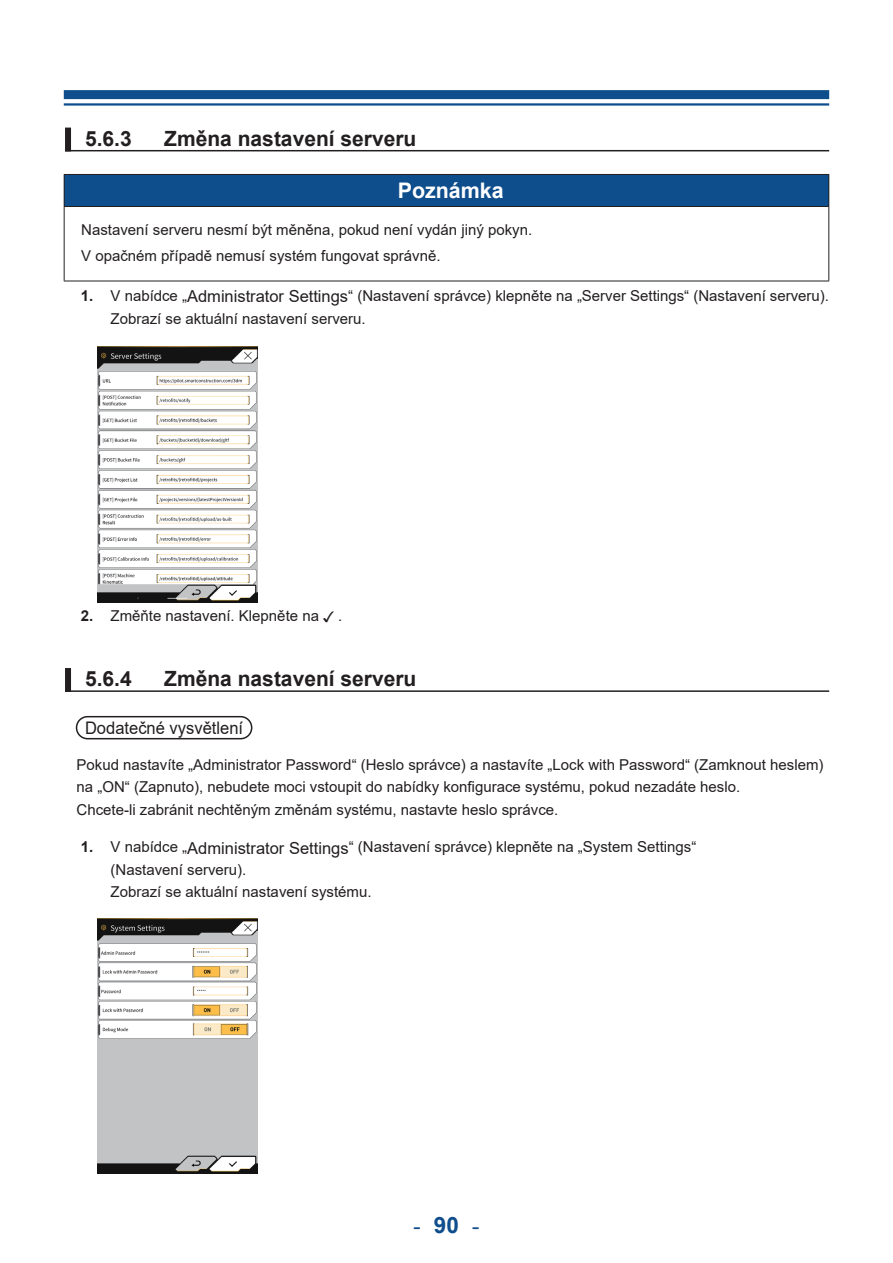
<style>
.page{position:relative;width:893px;height:1263px;background:#fff}
.page>*{position:absolute;margin:0;border:0;box-sizing:border-box;transform-origin:0 0}
.t1{font:22.5px "Arial Unicode MS";color:#0f4e8c}
.t2{font:700 21.45px "Arial";color:#fff}
.t3{font:700 21px "Arial";color:#231f20}
.t4{font:17.4px "Arial";color:#231f20;scale:.95 1}
.t5{font:15px/22.5px "Arial";color:#231f20}
.s1{font-weight:700}
.s2{font-size:16.5px}
.s3{font-family:"Arial Unicode MS"}
.s4{font-family:"Arial";font-weight:700}
</style>
<div class="page">
<div style="left:64px;top:90px;width:765px;height:9px;background:#0f4e8c"></div>
<hr style="left:64px;top:103px;width:765px;height:3px;background:#0f4e8c">
<div style="left:65px;top:128px;width:6px;height:23px;background:#231f20"></div>
<hr style="left:65px;top:150px;width:764px;height:1px;background:#231f20">
<div style="left:65px;top:668px;width:6px;height:24px;background:#231f20"></div>
<hr style="left:65px;top:690px;width:764px;height:2px;background:#231f20">
<div style="left:76px;top:716px;width:176px;height:23px;border:2px solid #231f20;border-radius:11px"></div>
<div style="left:64px;top:174px;width:765px;height:32px;background:#0f4e8c"></div>
<hr style="left:64px;top:174px;width:765px;height:1px;background:#231f20">
<hr style="left:64px;top:175px;width:1px;height:31px;background:#231f20">
<hr style="left:828px;top:175px;width:1px;height:31px;background:#231f20">
<hr style="left:64px;top:206px;width:765px;height:1px;background:#231f20">
<hr style="left:64px;top:207px;width:1px;height:74px;background:#231f20">
<hr style="left:828px;top:207px;width:1px;height:74px;background:#231f20">
<hr style="left:64px;top:281px;width:765px;height:1px;background:#231f20">
<img style="left:98px;top:347px;width:159px;height:255px">
<img style="left:98px;top:919px;width:159px;height:255px">
<h3 class="t3" style="left:85px;top:123px;width:48px">5.6.3</h3>
<h3 class="t3" style="left:164px;top:123px;width:254px">Změna nastavení serveru</h3>
<h2 class="t2" style="left:398px;top:175px;width:108px">Poznámka</h2>
<p class="t5" style="left:81px;top:217px;width:453px;line-height:25.5px">Nastavení serveru nesmí být měněna, pokud není vydán jiný pokyn.<br>V opačném případě nemusí systém fungovat správně.</p>
<p class="t5" style="left:111px;top:284px;width:720px;text-indent:-30px"><span class="s1">1.</span> V nabídce „<span class="s2">Administrator Settings</span>“ (Nastavení správce) klepněte na „Server Settings“ (Nastavení serveru).<br>Zobrazí se aktuální nastavení serveru.</p>
<p class="t5" style="left:81px;top:605px;width:263px"><span class="s1">2.</span> Změňte nastavení. Klepněte na <span class="s3">✓</span> .</p>
<h3 class="t3" style="left:85px;top:664px;width:48px">5.6.4</h3>
<h3 class="t3" style="left:164px;top:664px;width:254px">Změna nastavení serveru</h3>
<p class="t4" style="left:85px;top:715px;width:168px">Dodatečné vysvětlení</p>
<p class="t5" style="left:77px;top:753px;width:748px">Pokud nastavíte „Administrator Password“ (Heslo správce) a nastavíte „Lock with Password“ (Zamknout heslem) na „ON“ (Zapnuto), nebudete moci vstoupit do nabídky konfigurace systému, pokud nezadáte heslo.<br>Chcete-li zabránit nechtěným změnám systému, nastavte heslo správce.</p>
<p class="t5" style="left:111px;top:836px;width:587px;text-indent:-30px"><span class="s1">1.</span> V nabídce „<span class="s2">Administrator Settings</span>“ (Nastavení správce) klepněte na „System Settings“ (Nastavení serveru).<br>Zobrazí se aktuální nastavení systému.</p>
<h1 class="t1" style="left:406px;top:1210px;width:83px">－<span class="s4">90</span>－</h1>
</div>
